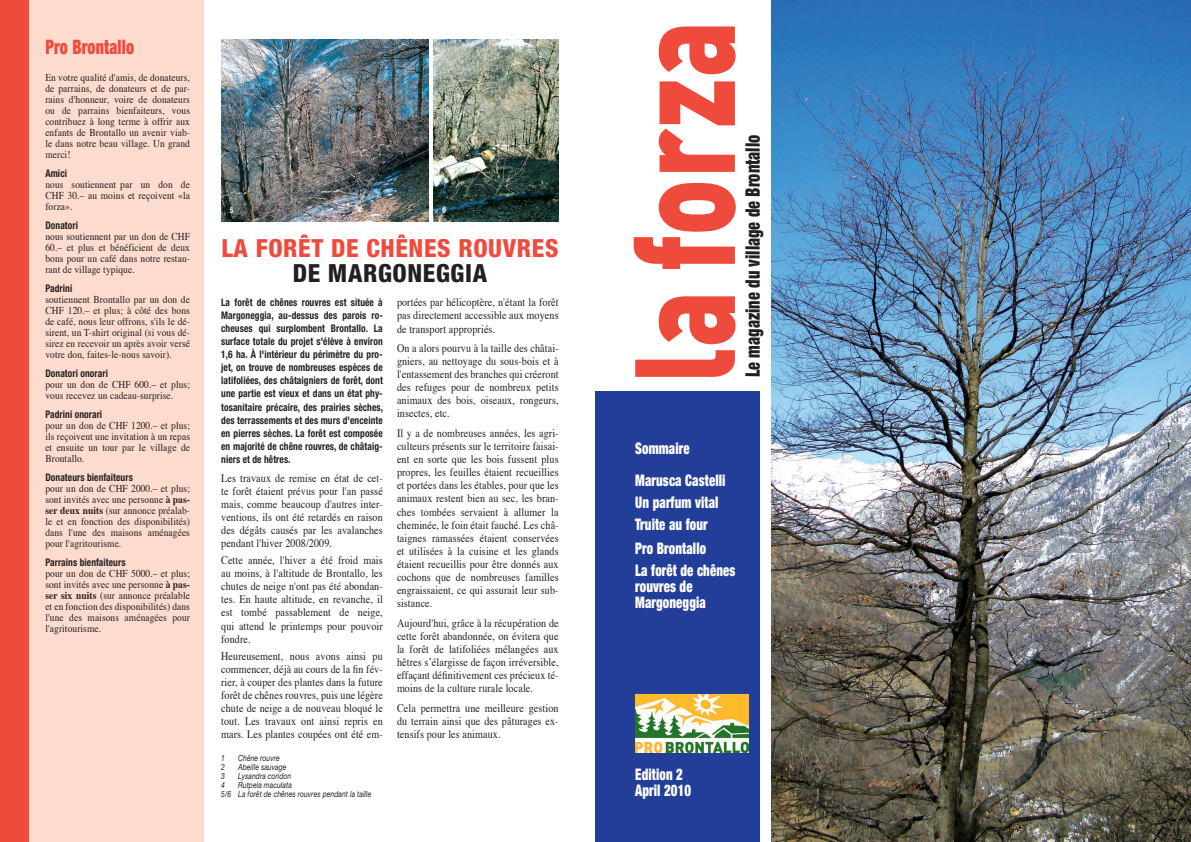
<style>
.page{position:relative;width:1191px;height:842px;background:#fff}
.page>*{position:absolute;margin:0;border:0;box-sizing:border-box;transform-origin:0 0}
.t1{font:900 140px "DIN";color:#ef4b3d;scale:.75 1}
.t2{font:800 condensed 25px "Helvetica Neue";letter-spacing:.025em;color:#ef4b3d}
.t3{font:800 condensed 25px "Helvetica Neue";letter-spacing:.025em;color:#231f20}
.t4{font:900 condensed 20px "Helvetica Neue";color:#231f20;scale:.8 1}
.t5{font:900 condensed 20px "Helvetica Neue";letter-spacing:.01em;color:#ef4b3d;scale:.8 1}
.t6{font:900 condensed 16px/16px "Helvetica Neue";letter-spacing:.01em;color:#fff;scale:.8 1}
.t7{font:11.5px/13.1px "Times";letter-spacing:.01em;color:#231f20;text-align:justify;scale:.88 1}
.t8{font:10.5px/11px "Times";letter-spacing:.01em;color:#231f20;text-align:justify;scale:.9 1}
.t9{font:700 condensed 10.5px/13.1px "Helvetica Neue";letter-spacing:.01em;color:#231f20;text-align:justify;scale:.9 1}
.t10{font:italic 8.5px/9px "Helvetica Neue";letter-spacing:.01em;color:#231f20;scale:.8 1}
.t11{font:700 8px "Helvetica Neue";color:#fff;scale:.8 1}
.s1{font-weight:700}
</style>
<div class="page">
<div style="left:28px;top:0;width:176px;height:842px;background:#fddbce"></div>
<div style="left:595px;top:391px;width:165px;height:451px;background:#233e98"></div>
<img style="left:635px;top:694px;width:113px;height:58px">
<div style="left:0;top:0;width:28px;height:842px;background:#ef4b3d"></div>
<img style="left:771px;top:0;width:420px;height:842px">
<img style="left:221px;top:40px;width:207px;height:181px">
<img style="left:434px;top:40px;width:124px;height:181px">
<h3 class="t5" style="left:45px;top:35px;width:112px">Pro Brontallo</h3>
<p class="t8" style="left:45px;top:71px;width:162px">En votre qualité d'amis, de donateurs, de parrains, de donateurs et de par&shy;rains d'honneur, voire de donateurs ou de parrains bienfaiteurs, vous contribuez à long terme à offrir aux enfants de Brontallo un avenir viab&shy;le dans notre beau village. Un grand merci!</p>
<p class="t9" style="left:45px;top:166px;width:26px">Amici</p>
<p class="t8" style="left:45px;top:178px;width:162px">nous soutiennent par un don de CHF 30.– au moins et reçoivent «la forza».</p>
<p class="t9" style="left:45px;top:218px;width:38px">Donatori</p>
<p class="t8" style="left:45px;top:230px;width:162px">nous soutiennent par un don de CHF 60.– et plus et bénéficient de deux bons pour un café dans notre restau&shy;rant de village typique.</p>
<p class="t9" style="left:45px;top:281px;width:31px">Padrini</p>
<p class="t8" style="left:45px;top:293px;width:162px">soutiennent Brontallo par un don de CHF 120.– et plus; à côté des bons de café, nous leur offrons, s'ils le dé&shy;sirent, un T-shirt original (si vous dé&shy;sirez en recevoir un après avoir versé votre don, faites-le-nous savoir).</p>
<p class="t9" style="left:45px;top:366px;width:71px">Donatori onorari</p>
<p class="t8" style="left:45px;top:378px;width:162px">pour un don de CHF 600.– et plus; vous recevez un cadeau-surprise.</p>
<p class="t9" style="left:45px;top:407px;width:65px">Padrini onorari</p>
<p class="t8" style="left:45px;top:419px;width:162px">pour un don de CHF 1200.– et plus; ils reçoivent une invitation à un repas et ensuite un tour par le village de Brontallo.</p>
<p class="t9" style="left:45px;top:470px;width:99px">Donateurs bienfaiteurs</p>
<p class="t8" style="left:45px;top:482px;width:162px">pour un don de CHF 2000.– et plus; sont invités avec une personne <span class="s1">à pas&shy;ser deux nuits</span> (sur annonce préalab&shy;le et en fonction des disponibilités) dans l'une des maisons aménagées pour l'agritourisme.</p>
<p class="t9" style="left:45px;top:555px;width:91px">Parrains bienfaiteurs</p>
<p class="t8" style="left:45px;top:567px;width:162px">pour un don de CHF 5000.– et plus; sont invités avec une personne <span class="s1">à pas&shy;ser six nuits</span> (sur annonce préalable et en fonction des disponibilités) dans l'une des maisons aménagées pour l'agritourisme.</p>
<p class="t11" style="left:230px;top:205px;width:6px">5</p>
<p class="t11" style="left:442px;top:205px;width:6px">6</p>
<h2 class="t2" style="left:221px;top:233px;width:338px">LA FORÊT DE CHÊNES ROUVRES</h2>
<h2 class="t3" style="left:293px;top:258px;width:196px">DE MARGONEGGIA</h2>
<p class="t7" style="left:397px;top:295px;width:185px">portées par hélicoptère, n'étant la forêt pas directement accessible aux moyens de transport appropriés.</p>
<p class="t7" style="left:397px;top:340px;width:185px">On a alors pourvu à la taille des châtai&shy;gniers, au nettoyage du sous-bois et à l'entassement des branches qui créeront des refuges pour de nombreux petits animaux des bois, oiseaux, rongeurs, insectes, etc.</p>
<p class="t7" style="left:397px;top:425px;width:185px">Il y a de nombreuses années, les agri&shy;culteurs présents sur le territoire faisai&shy;ent en sorte que les bois fussent plus propres, les feuilles étaient recueillies et portées dans les étables, pour que les animaux restent bien au sec, les bran&shy;ches tombées servaient à allumer la cheminée, le foin était fauché. Les châ&shy;taignes ramassées étaient conservées et utilisées à la cuisine et les glands étaient recueillis pour être donnés aux cochons que de nombreuses familles engraissaient, ce qui assurait leur sub&shy;sistance.</p>
<p class="t7" style="left:397px;top:615px;width:185px">Aujourd'hui, grâce à la récupération de cette forêt abandonnée, on évitera que la forêt de latifoliées mélangées aux hêtres s’élargisse de façon irréversible, effaçant définitivement ces précieux té&shy;moins de la culture rurale locale.</p>
<p class="t7" style="left:397px;top:700px;width:185px">Cela permettra une meilleure gestion du terrain ainsi que des pâturages ex&shy;tensifs pour les animaux.</p>
<p class="t9" style="left:221px;top:296px;width:181px">La forêt de chênes rouvres est située à Margoneggia, au-dessus des parois ro&shy;cheuses qui surplombent Brontallo. La surface totale du projet s'élève à environ 1,6 ha. À l'intérieur du périmètre du pro&shy;jet, on trouve de nombreuses espèces de latifoliées, des châtaigniers de forêt, dont une partie est vieux et dans un état phy&shy;tosanitaire précaire, des prairies sèches, des terrassements et des murs d'enceinte en pierres sèches. La forêt est composée en majorité de chêne rouvres, de châtaig&shy;niers et de hêtres.</p>
<p class="t7" style="left:221px;top:470px;width:185px">Les travaux de remise en état de cet&shy;te forêt étaient prévus pour l'an passé mais, comme beaucoup d'autres inter&shy;ventions, ils ont été retardés en raison des dégâts causés par les avalanches pendant l'hiver 2008/2009.</p>
<p class="t7" style="left:221px;top:553px;width:185px">Cette année, l'hiver a été froid mais au moins, à l'altitude de Brontallo, les chutes de neige n'ont pas été abondan&shy;tes. En haute altitude, en revanche, il est tombé passablement de neige, qui attend le printemps pour pouvoir fondre.</p>
<p class="t7" style="left:221px;top:648px;width:185px">Heureusement, nous avons ainsi pu commencer, déjà au cours de la fin fév&shy;rier, à couper des plantes dans la future forêt de chênes rouvres, puis une légère chute de neige a de nouveau bloqué le tout. Les travaux ont ainsi repris en mars. Les plantes coupées ont été em-</p>
<p class="t10" style="left:221px;top:753px;width:6px">1</p>
<p class="t10" style="left:238px;top:753px;width:53px">Chêne rouvre</p>
<p class="t10" style="left:221px;top:762px;width:6px">2</p>
<p class="t10" style="left:238px;top:762px;width:62px">Abeille sauvage</p>
<p class="t10" style="left:221px;top:771px;width:6px">3</p>
<p class="t10" style="left:238px;top:771px;width:68px">Lysandra coridon</p>
<p class="t10" style="left:221px;top:780px;width:6px">4</p>
<p class="t10" style="left:221px;top:780px;width:189px;text-indent:17px">Rutpela maculata<br>5/6 La forêt de chênes rouvres pendant la taille</p>
<h1 class="t1" style="left:590px;top:383px;width:484px;rotate:-90deg">la forza</h1>
<h3 class="t4" style="left:740px;top:377px;width:305px;rotate:-90deg">Le magazine du village de Brontallo</h3>
<h3 class="t6" style="left:635px;top:432px;width:114px;line-height:32px">Sommaire<br>Marusca Castelli</h3>
<h3 class="t6" style="left:635px;top:491px;width:106px;line-height:22px">Un parfum vital<br>Truite au four</h3>
<h3 class="t6" style="left:635px;top:537px;width:127px;line-height:22px">Pro Brontallo<br>La forêt de chênes</h3>
<h3 class="t6" style="left:635px;top:578px;width:90px">rouvres de<br>Margoneggia</h3>
<h3 class="t6" style="left:635px;top:766px;width:71px">Edition 2<br>April 2010</h3>
</div>
